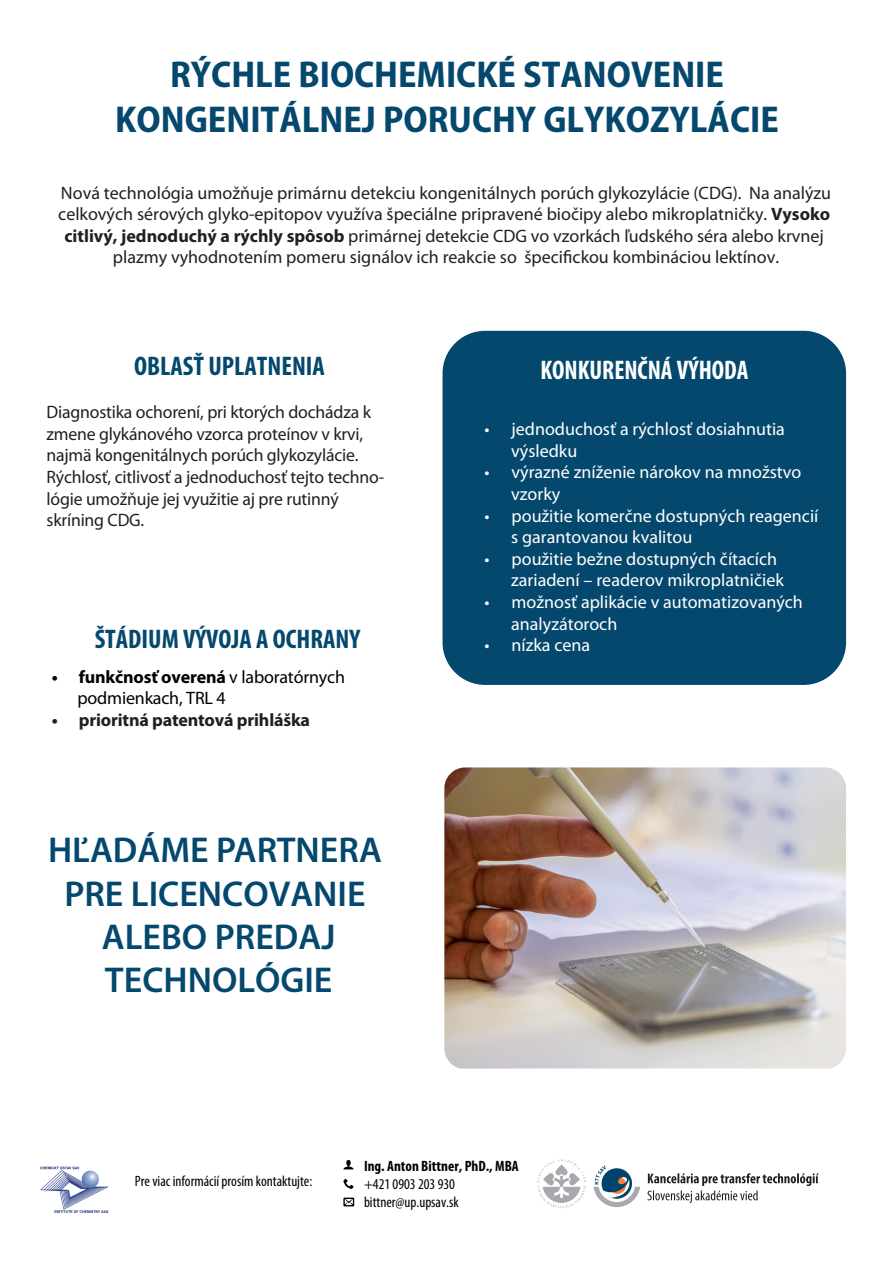
<style>
.page{position:relative;width:893px;height:1262px;background:#fff}
.page>*{position:absolute;margin:0;border:0;box-sizing:border-box;transform-origin:0 0}
.t1{font:700 semi-condensed 37.5px/45px "Myriad Pro";color:#05486d;text-align:center}
.t2{font:600 36px/43.2px "Myriad Pro";color:#05486d;text-align:center}
.t3{font:700 condensed 27px "Myriad Pro";color:#05486d}
.t4{font:700 condensed 27px "Myriad Pro";color:#fff;scale:.95 1}
.t5{font:18px/21.6px "Myriad Pro";color:#231f20;text-align:center}
.t6{font:18px/21.6px "Myriad Pro";color:#fff}
.t7{font:18px/21.6px "Myriad Pro";letter-spacing:-.01em;color:#000001}
.t8{font:700 18px "Myriad Pro";letter-spacing:-.01em;color:#231f20}
.t9{font:condensed 15px/18px "Myriad Pro";color:#000001}
.t10{font:700 condensed 15px "Myriad Pro";color:#000001}
.s1{font-weight:700}
</style>
<div class="page">
<svg style="left:343px;top:1178px;width:11px;height:10px"></svg>
<svg style="left:343px;top:1197px;width:11px;height:9px"></svg>
<svg style="left:343px;top:1160px;width:11px;height:9px"></svg>
<svg style="left:647px;top:1173px;width:172px;height:30px"></svg>
<svg style="left:593px;top:1165px;width:47px;height:42px"></svg>
<svg style="left:537px;top:1159px;width:49px;height:49px"></svg>
<div style="left:442px;top:331px;width:404px;height:354px;background:#05486d;border-radius:43px"></div>
<img style="left:444px;top:767px;width:402px;height:301px">
<img style="left:40px;top:1166px;width:68px;height:46px">
<h1 class="t1" style="left:115px;top:53px;width:665px">RÝCHLE BIOCHEMICKÉ STANOVENIE<br>KONGENITÁLNEJ PORUCHY GLYKOZYLÁCIE</h1>
<p class="t5" style="left:58px;top:182px;width:774px">Nová technológia umožňuje primárnu detekciu kongenitálnych porúch glykozylácie (CDG). Na analýzu celkových sérových glyko-epitopov využíva špeciálne pripravené biočipy alebo mikroplatničky. <span class="s1">Vysoko citlivý, jednoduchý a rýchly spôsob</span> primárnej detekcie CDG vo vzorkách ľudského séra alebo krvnej plazmy vyhodnotením pomeru signálov ich reakcie so špecifickou kombináciou lektínov.</p>
<h3 class="t3" style="left:134px;top:351px;width:192px">OBLASŤ UPLATNENIA</h3>
<p class="t5" style="left:47px;top:402px;width:339px;text-align:left">Diagnostika ochorení, pri ktorých dochádza k zmene glykánového vzorca proteínov v krvi, najmä kongenitálnych porúch glykozylácie.<br>Rýchlosť, citlivosť a jednoduchosť tejto techno&shy;lógie umožňuje jej využitie aj pre rutinný skríning CDG.</p>
<h3 class="t3" style="left:95px;top:624px;width:267px">ŠTÁDIUM VÝVOJA A OCHRANY</h3>
<p class="t7" style="left:77px;top:666px;width:269px;text-indent:-25px"><span class="s1">• funkčnosť overená</span> v laboratórnych podmienkach, TRL 4</p>
<p class="t8" style="left:52px;top:709px;width:260px">• prioritná patentová prihláška</p>
<h2 class="t2" style="left:48px;top:829px;width:335px">HĽADÁME PARTNERA<br>PRE LICENCOVANIE<br>ALEBO PREDAJ<br>TECHNOLÓGIE</h2>
<h3 class="t4" style="left:540px;top:355px;width:220px">KONKURENČNÁ VÝHODA</h3>
<p class="t6" style="left:511px;top:418px;width:275px;text-indent:-27px">• jednoduchosť a rýchlosť dosiahnutia výsledku</p>
<p class="t6" style="left:511px;top:462px;width:292px;text-indent:-27px">• výrazné zníženie nárokov na množstvo vzorky</p>
<p class="t6" style="left:511px;top:505px;width:309px;text-indent:-27px">• použitie komerčne dostupných reagencií s garantovanou kvalitou</p>
<p class="t6" style="left:511px;top:548px;width:274px;text-indent:-27px">• použitie bežne dostupných čítacích zariadení – readerov mikroplatničiek</p>
<p class="t6" style="left:511px;top:591px;width:293px;text-indent:-27px">• možnosť aplikácie v automatizovaných analyzátoroch</p>
<p class="t6" style="left:485px;top:634px;width:107px">• nízka cena</p>
<p class="t9" style="left:135px;top:1172px;width:179px">Pre viac informácií prosím kontaktujte:</p>
<p class="t10" style="left:364px;top:1158px;width:156px">Ing. Anton Bittner, PhD., MBA</p>
<p class="t9" style="left:364px;top:1175px;width:96px">+421 0903 203 930 bittner@up.upsav.sk</p>
</div>
